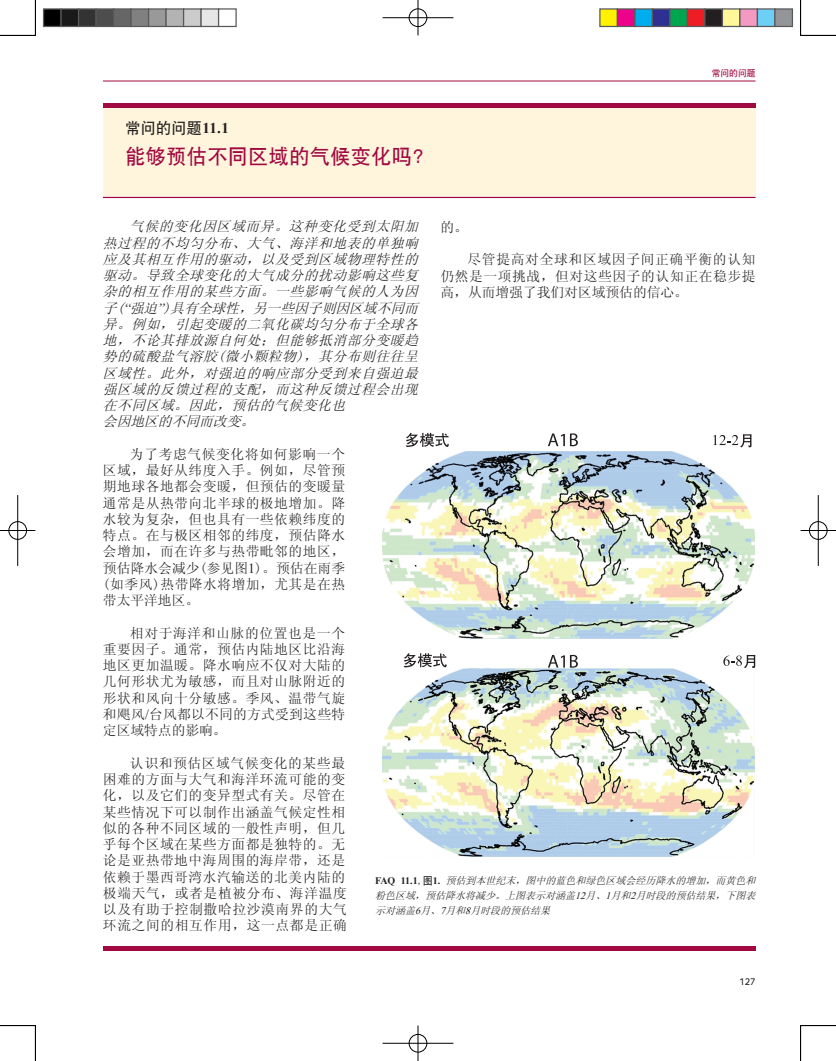
<style>
.page{position:relative;width:836px;height:1061px;background:#fff}
.page>*{position:absolute;margin:0;border:0;box-sizing:border-box;transform-origin:0 0}
.t1{font:20px "SIL Hei Med Jian";letter-spacing:.025em;color:#a20841}
.t2{font:15px "SIL Hei Med Jian";letter-spacing:.025em;color:#231f20}
.t3{font:13.75px/16.2px "Sim Sun";letter-spacing:.04em;color:#231f20;text-align:justify}
.t4{font:italic 13.75px/16.2px "Sim Sun";color:#231f20}
.t5{font:italic 10px/15px "Sim Sun";color:#231f20;text-align:justify}
.t6{font:10px "SIL Hei Med Jian";color:#231f20}
.t7{font:8.75px "SIL Hei Med Jian";color:#a20841}
.s1{font-family:"Times New Roman";font-weight:700}
.s2{font-family:"Times New Roman"}
.s3{font-family:"Times New Roman";font-weight:700;font-style:normal}
.s4{font-style:normal}
.s5{font-family:"SIL Hei Med Jian";font-style:normal}
</style>
<div class="page">
<hr style="left:103px;top:81px;width:652px;height:1px;background:#a20841">
<div style="left:103px;top:107px;width:652px;height:89px;background:#fef5dc"></div>
<hr style="left:103px;top:103px;width:652px;height:4px;background:#a20841">
<hr style="left:103px;top:197px;width:652px;height:1px;background:#a20841">
<hr style="left:103px;top:946px;width:652px;height:4px;background:#a20841">
<img style="left:383px;top:669px;width:372px;height:188px">
<img style="left:383px;top:451px;width:372px;height:188px">
<svg style="left:548px;top:433px;width:30px;height:13px"></svg>
<svg style="left:548px;top:655px;width:30px;height:13px"></svg>
<svg style="left:406px;top:433px;width:43px;height:14px"></svg>
<svg style="left:404px;top:653px;width:43px;height:14px"></svg>
<svg style="left:713px;top:434px;width:38px;height:13px"></svg>
<svg style="left:723px;top:655px;width:32px;height:13px"></svg>
<hr style="left:0;top:35px;width:35px;height:1px;background:#000">
<hr style="left:800px;top:35px;width:36px;height:1px;background:#000">
<hr style="left:0;top:1025px;width:35px;height:1px;background:#000">
<hr style="left:800px;top:1025px;width:36px;height:1px;background:#000">
<hr style="left:35px;top:0;width:1px;height:35px;background:#000">
<hr style="left:35px;top:1025px;width:1px;height:36px;background:#000">
<hr style="left:800px;top:0;width:1px;height:35px;background:#000">
<hr style="left:800px;top:1025px;width:1px;height:36px;background:#000">
<div style="left:408px;top:8px;width:20px;height:19px;border:2px solid #fff;border-radius:50%"></div>
<hr style="left:382px;top:17px;width:71px;height:2px;background:#fff">
<hr style="left:417px;top:0;width:2px;height:35px;background:#fff">
<div style="left:409px;top:9px;width:18px;height:18px;border:1px solid #000;border-radius:50%"></div>
<hr style="left:382px;top:18px;width:71px;height:1px;background:#000">
<hr style="left:418px;top:0;width:1px;height:35px;background:#000">
<div style="left:408px;top:1033px;width:20px;height:20px;border:2px solid #fff;border-radius:50%"></div>
<hr style="left:382px;top:1042px;width:71px;height:2px;background:#fff">
<hr style="left:417px;top:1025px;width:2px;height:36px;background:#fff">
<div style="left:409px;top:1034px;width:18px;height:18px;border:1px solid #000;border-radius:50%"></div>
<hr style="left:382px;top:1043px;width:71px;height:1px;background:#000">
<hr style="left:418px;top:1025px;width:1px;height:36px;background:#000">
<div style="left:8px;top:521px;width:19px;height:19px;border:2px solid #fff;border-radius:50%"></div>
<hr style="left:17px;top:495px;width:2px;height:71px;background:#fff">
<div style="left:9px;top:521px;width:18px;height:18px;border:1px solid #000;border-radius:50%"></div>
<hr style="left:0;top:530px;width:35px;height:1px;background:#000">
<hr style="left:18px;top:495px;width:1px;height:71px;background:#000">
<div style="left:808px;top:521px;width:20px;height:19px;border:2px solid #fff;border-radius:50%"></div>
<hr style="left:817px;top:495px;width:2px;height:71px;background:#fff">
<div style="left:809px;top:521px;width:18px;height:18px;border:1px solid #000;border-radius:50%"></div>
<hr style="left:800px;top:530px;width:36px;height:1px;background:#000">
<hr style="left:818px;top:495px;width:1px;height:71px;background:#000">
<div style="left:44px;top:9px;width:17px;height:17px;background:#000"></div>
<div style="left:43px;top:8px;width:19px;height:19px;border:1px solid #595959"></div>
<div style="left:61px;top:9px;width:18px;height:17px;background:#1a1a1a"></div>
<div style="left:60px;top:8px;width:19px;height:19px;border:1px solid #595959"></div>
<div style="left:79px;top:9px;width:17px;height:17px;background:#333"></div>
<div style="left:78px;top:8px;width:19px;height:19px;border:1px solid #595959"></div>
<div style="left:96px;top:9px;width:18px;height:17px;background:#4d4d4d"></div>
<div style="left:95px;top:8px;width:19px;height:19px;border:1px solid #595959"></div>
<div style="left:114px;top:9px;width:17px;height:17px;background:#666"></div>
<div style="left:113px;top:8px;width:19px;height:19px;border:1px solid #595959"></div>
<div style="left:131px;top:9px;width:18px;height:17px;background:#808080"></div>
<div style="left:130px;top:8px;width:19px;height:19px;border:1px solid #595959"></div>
<div style="left:149px;top:9px;width:17px;height:17px;background:#999"></div>
<div style="left:148px;top:8px;width:19px;height:19px;border:1px solid #595959"></div>
<div style="left:166px;top:9px;width:18px;height:17px;background:#b3b3b3"></div>
<div style="left:165px;top:8px;width:19px;height:19px;border:1px solid #595959"></div>
<div style="left:184px;top:9px;width:17px;height:17px;background:#ccc"></div>
<div style="left:183px;top:8px;width:19px;height:19px;border:1px solid #595959"></div>
<div style="left:201px;top:9px;width:18px;height:17px;background:#e6e6e6"></div>
<div style="left:200px;top:8px;width:19px;height:19px;border:1px solid #595959"></div>
<div style="left:218px;top:8px;width:19px;height:19px;border:1px solid #595959"></div>
<div style="left:600px;top:9px;width:17px;height:17px;background:#fff101"></div>
<div style="left:599px;top:8px;width:19px;height:19px;border:1px solid #595959"></div>
<div style="left:617px;top:9px;width:18px;height:17px;background:#ed028c"></div>
<div style="left:617px;top:8px;width:18px;height:19px;border:1px solid #595959"></div>
<div style="left:635px;top:9px;width:17px;height:17px;background:#00aeef"></div>
<div style="left:634px;top:8px;width:19px;height:19px;border:1px solid #595959"></div>
<div style="left:652px;top:9px;width:18px;height:17px;background:#2e3092"></div>
<div style="left:652px;top:8px;width:18px;height:19px;border:1px solid #595959"></div>
<div style="left:670px;top:9px;width:17px;height:17px;background:#00a54f"></div>
<div style="left:669px;top:8px;width:19px;height:19px;border:1px solid #595959"></div>
<div style="left:687px;top:9px;width:18px;height:17px;background:#ee1d23"></div>
<div style="left:687px;top:8px;width:18px;height:19px;border:1px solid #595959"></div>
<div style="left:705px;top:9px;width:17px;height:17px;background:#231f20"></div>
<div style="left:704px;top:8px;width:19px;height:19px;border:1px solid #595959"></div>
<div style="left:722px;top:9px;width:18px;height:17px;background:#fff79a"></div>
<div style="left:722px;top:8px;width:18px;height:19px;border:1px solid #595959"></div>
<div style="left:740px;top:9px;width:17px;height:17px;background:#f499c2"></div>
<div style="left:739px;top:8px;width:19px;height:19px;border:1px solid #595959"></div>
<div style="left:757px;top:9px;width:18px;height:17px;background:#6bcff6"></div>
<div style="left:757px;top:8px;width:18px;height:19px;border:1px solid #595959"></div>
<div style="left:775px;top:9px;width:17px;height:17px;background:#939598"></div>
<div style="left:774px;top:8px;width:19px;height:19px;border:1px solid #595959"></div>
<p class="t2" style="left:125px;top:118px;width:105px">常问的问题<span class="s1">11.1</span></p>
<h1 class="t1" style="left:125px;top:143px;width:308px">能够预估不同区域的气候变化吗？</h1>
<p class="t7" style="left:712px;top:68px;width:45px">常问的问题</p>
<p class="t4" style="left:103px;top:218px;width:320px;text-indent:27px">气候的变化因区域而异。这种变化受到太阳加热过程的不均匀分布、大气、海洋和地表的单独响应及其相互作用的驱动，以及受到区域物理特性的驱动。导致全球变化的大气成分的扰动影响这些复杂的相互作用的某些方面。一些影响气候的人为因子(<span class="s2">“</span>强迫<span class="s2">”</span>)具有全球性，另一些因子则因区域不同而异。例如，引起变暖的二氧化碳均匀分布于全球各地，不论其排放源自何处；但能够抵消部分变暖趋势的硫酸盐气溶胶(微小颗粒物)，其分布则往往呈区域性。此外，对强迫的响应部分受到来自强迫最强区域的反馈过程的支配，而这种反馈过程会出现在不同区域。因此，预估的气候变化也<br>会因地区的不同而改变。</p>
<p class="t3" style="left:103px;top:446px;width:244px;text-indent:27px">为了考虑气候变化将如何影响一个区域，最好从纬度入手。例如，尽管预期地球各地都会变暖，但预估的变暖量通常是从热带向北半球的极地增加。降水较为复杂，但也具有一些依赖纬度的特点。在与极区相邻的纬度，预估降水会增加，而在许多与热带毗邻的地区，预估降水会减少(参见图<span class="s2">1</span>)。预估在雨季(如季风)热带降水将增加，尤其是在热带太平洋地区。</p>
<p class="t3" style="left:103px;top:625px;width:244px;text-indent:27px">相对于海洋和山脉的位置也是一个重要因子。通常，预估内陆地区比沿海地区更加温暖。降水响应不仅对大陆的几何形状尤为敏感，而且对山脉附近的形状和风向十分敏感。季风、温带气旋和飓风<span class="s2">/</span>台风都以不同的方式受到这些特定区域特点的影响。</p>
<p class="t3" style="left:103px;top:755px;width:245px;text-align:left;text-indent:27px">认识和预估区域气候变化的某些最困难的方面与大气和海洋环流可能的变化，以及它们的变异型式有关。尽管在某些情况下可以制作出涵盖气候定性相似的各种不同区域的一般性声明，但几乎每个区域在某些方面都是独特的。无论是亚热带地中海周围的海岸带，还是依赖于墨西哥湾水汽输送的北美内陆的极端天气，或者是植被分布、海洋温度以及有助于控制撒哈拉沙漠南界的大气环流之间的相互作用，这一点都是正确</p>
<p class="t3" style="left:440px;top:219px;width:29px">的。</p>
<p class="t3" style="left:440px;top:251px;width:317px;text-indent:27px">尽管提高对全球和区域因子间正确平衡的认知仍然是一项挑战，但对这些因子的认知正在稳步提高，从而增强了我们对区域预估的信心。</p>
<p class="t5" style="left:375px;top:872px;width:385px"><span class="s3">F A Q 1 1 . 1</span> <span class="s4">,</span> <span class="s5">图</span> <span class="s3">1 .</span> 预估到本世纪末，图中的蓝色和绿色区域会经历降水的增加，而黄色和粉色区域，预估降水将减少。上图表示对涵盖<span class="s2">12</span>月、<span class="s2">1</span>月和<span class="s2">2</span>月时段的预估结果，下图表示对涵盖<span class="s2">6</span>月、<span class="s2">7</span>月和<span class="s2">8</span>月时段的预估结果</p>
<p class="t6" style="left:739px;top:975px;width:18px">127</p>
</div>
